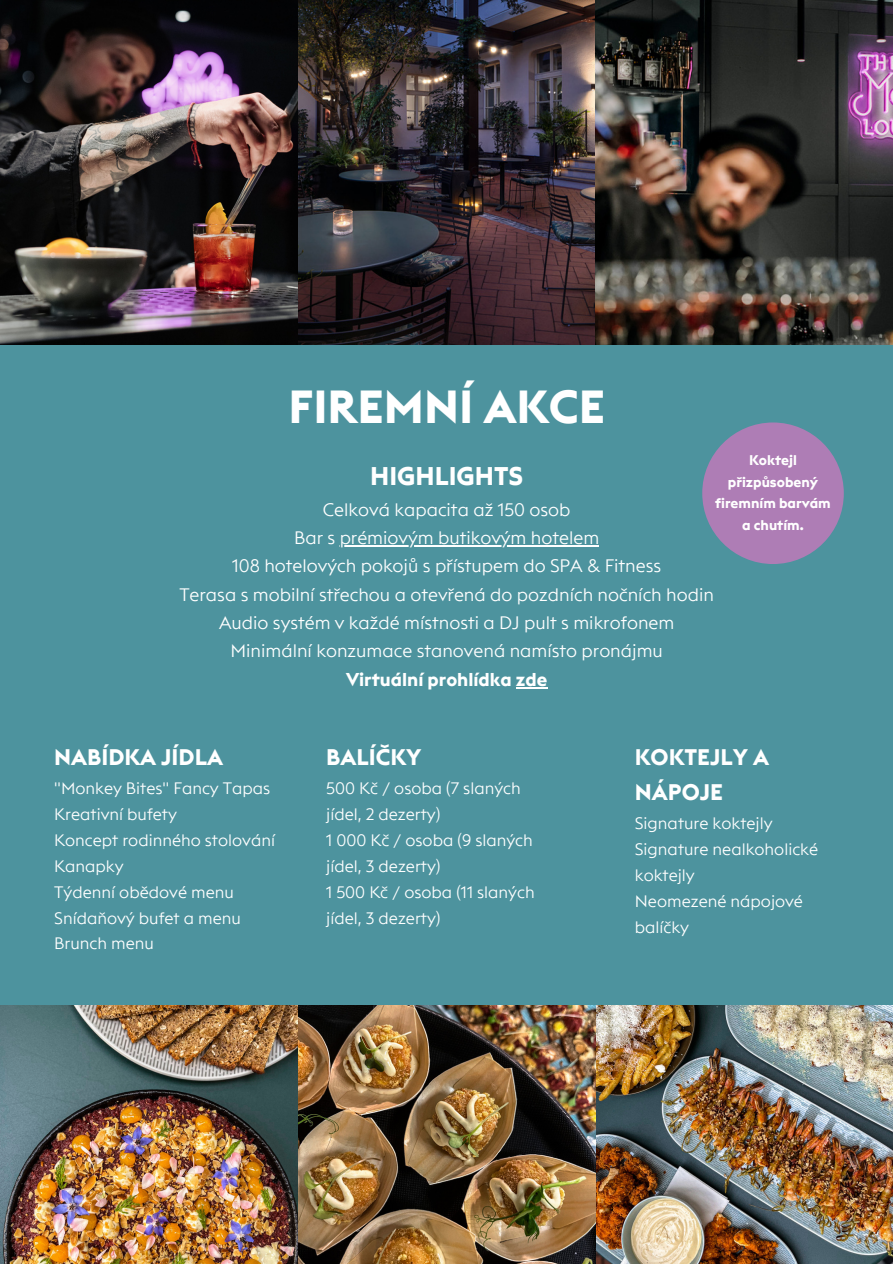
<style>
.page{position:relative;width:893px;height:1264px;background:#fff}
.page>*{position:absolute;margin:0;border:0;box-sizing:border-box;transform-origin:0 0}
.t1{font:700 46.2px "Euclid Triangle";color:#fff}
.t2{font:700 25.5px "Euclid Triangle";color:#fff}
.t3{font:700 22.5px/34.8px "Euclid Triangle";color:#fff}
.t4{font:700 18.6px "Euclid Triangle";color:#fff}
.t5{font:300 18px/28.2px "Euclid Triangle";color:#fff;text-align:center}
.t6{font:300 16.5px/25.8px "Euclid Triangle";color:#fff}
.t7{font:700 13.95px/21.9px "Euclid Triangle";color:#fff;text-align:center}
</style>
<div class="page">
<div style="left:0;top:0;width:892px;height:1263px;background:#4d939e"></div>
<img style="left:0;top:0;width:892px;height:344px">
<div style="left:702px;top:422px;width:141px;height:142px;background:#ae7db5;border-radius:50%"></div>
<hr style="left:339px;top:545px;width:260px;height:1px;background:#fff">
<hr style="left:516px;top:687px;width:31px;height:1px;background:#fff">
<img style="left:0;top:1005px;width:892px;height:258px">
<h2 class="t1" style="left:288px;top:386px;width:318px">FIREMNÍ AKCE</h2>
<h2 class="t7" style="left:715px;top:449px;width:117px">Koktejl přizpůsobený firemním barvám a chutím.</h2>
<h1 class="t2" style="left:370px;top:464px;width:155px">HIGHLIGHTS</h1>
<h1 class="t5" style="left:294px;top:496px;width:306px">Celková kapacita až 150 osob<br>Bar s prémiovým butikovým hotelem</h1>
<p class="t5" style="left:179px;top:553px;width:536px">108 hotelových pokojů s přístupem do SPA &amp; Fitness<br>Terasa s mobilní střechou a otevřená do pozdních nočních hodin Audio systém v každé místnosti a DJ pult s mikrofonem Minimální konzumace stanovená namísto pronájmu</p>
<p class="t4" style="left:346px;top:671px;width:203px">Virtuální prohlídka zde</p>
<h2 class="t3" style="left:54px;top:740px;width:170px">NABÍDKA JÍDLA</h2>
<h2 class="t6" style="left:54px;top:776px;width:222px">''Monkey Bites'' Fancy Tapas<br>Kreativní bufety<br>Koncept rodinného stolování<br>Kanapky<br>Týdenní obědové menu<br>Snídaňový bufet a menu<br>Brunch menu</h2>
<h2 class="t3" style="left:326px;top:740px;width:97px">BALÍČKY</h2>
<h2 class="t6" style="left:326px;top:776px;width:208px">500 Kč / osoba (7 slaných jídel, 2 dezerty)<br>1 000 Kč / osoba (9 slaných jídel, 3 dezerty)</h2>
<p class="t6" style="left:326px;top:879px;width:210px">1 500 Kč / osoba (11 slaných jídel, 3 dezerty)</p>
<p class="t3" style="left:634px;top:740px;width:136px">KOKTEJLY A<br>NÁPOJE</p>
<p class="t6" style="left:634px;top:811px;width:185px">Signature koktejly<br>Signature nealkoholické koktejly<br>Neomezené nápojové balíčky</p>
</div>
